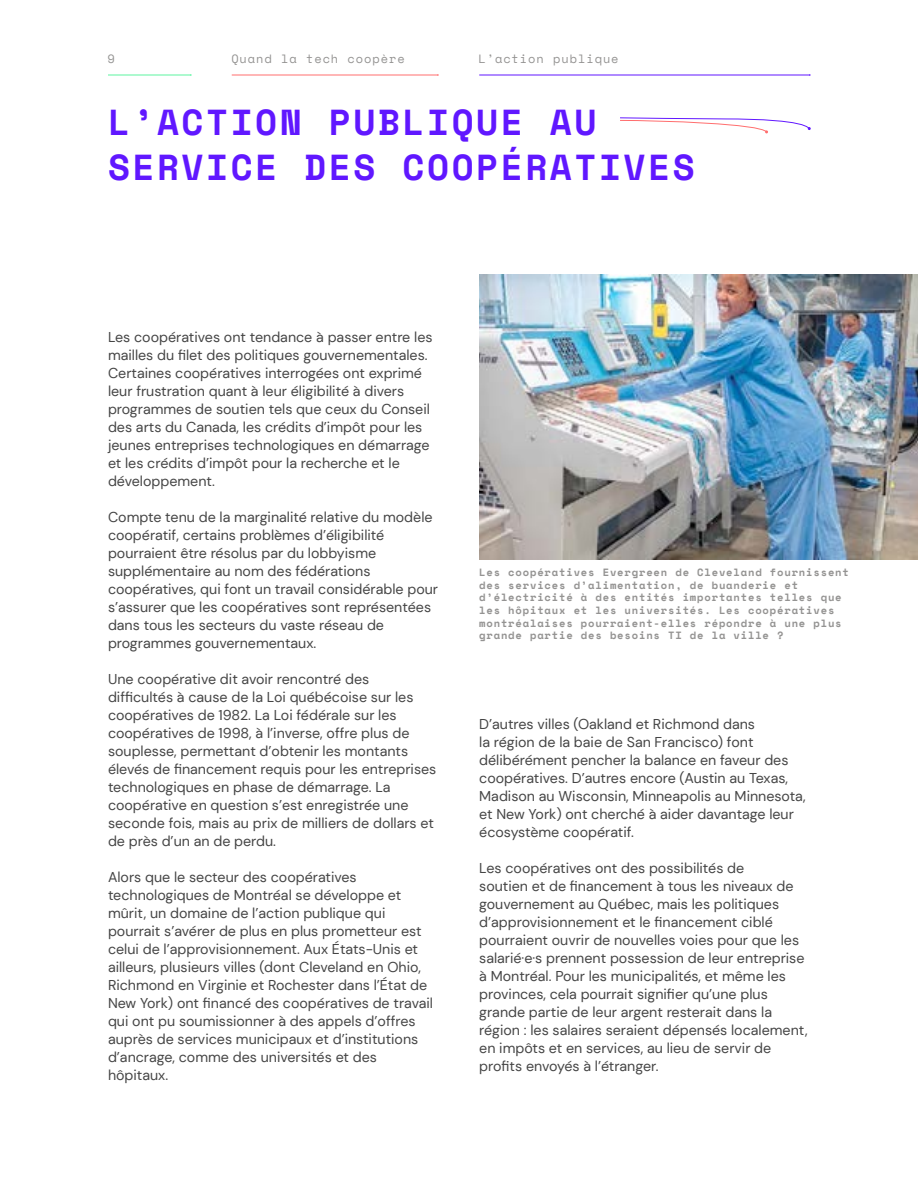
<style>
.page{position:relative;width:918px;height:1188px;background:#fff}
.page>*{position:absolute;margin:0;border:0;box-sizing:border-box;transform-origin:0 0}
.t1{font:700 36px/45px "Space Mono";letter-spacing:.07em;color:#6017ff}
.t2{font:14.25px/18px "DM Sans";color:#454545}
.t3{font:12px "Space Mono";letter-spacing:.08em;color:#949392}
.t4{font:700 10.5px/12.6px "Space Mono";letter-spacing:.08em;color:#949392}
</style>
<div class="page">
<hr style="left:108px;top:75px;width:83px;height:1px;background:#5cf5a1">
<hr style="left:232px;top:75px;width:206px;height:1px;background:#ff6e6e">
<hr style="left:479px;top:75px;width:331px;height:1px;background:#6017ff">
<img style="left:479px;top:274px;width:439px;height:285px">
<svg style="left:620px;top:117px;width:191px;height:16px"></svg>
<p class="t3" style="left:108px;top:50px;width:9px">9</p>
<p class="t3" style="left:231px;top:50px;width:175px">Quand la tech coopère</p>
<p class="t3" style="left:478px;top:50px;width:142px">L’action publique</p>
<h1 class="t1" style="left:108px;top:98px;width:588px">L’ACTION PUBLIQUE AU<br>SERVICE DES COOPÉRATIVES</h1>
<p class="t2" style="left:108px;top:328px;width:326px">Les coopératives ont tendance à passer entre les mailles du filet des politiques gouvernementales.<br>Certaines coopératives interrogées ont exprimé leur frustration quant à leur éligibilité à divers programmes de soutien tels que ceux du Conseil des arts du Canada, les crédits d’impôt pour les jeunes entreprises technologiques en démarrage et les crédits d’impôt pour la recherche et le développement.</p>
<p class="t2" style="left:108px;top:508px;width:332px">Compte tenu de la marginalité relative du modèle coopératif, certains problèmes d’éligibilité pourraient être résolus par du lobbyisme supplémentaire au nom des fédérations coopératives, qui font un travail considérable pour s’assurer que les coopératives sont représentées dans tous les secteurs du vaste réseau de programmes gouvernementaux.</p>
<p class="t2" style="left:108px;top:670px;width:330px">Une coopérative dit avoir rencontré des difficultés à cause de la Loi québécoise sur les coopératives de 1982. La Loi fédérale sur les coopératives de 1998, à l’inverse, offre plus de souplesse, permettant d’obtenir les montants élevés de financement requis pour les entreprises technologiques en phase de démarrage. La coopérative en question s’est enregistrée une seconde fois, mais au prix de milliers de dollars et de près d’un an de perdu.</p>
<p class="t2" style="left:108px;top:868px;width:327px">Alors que le secteur des coopératives technologiques de Montréal se développe et mûrit, un domaine de l’action publique qui pourrait s’avérer de plus en plus prometteur est celui de l’approvisionnement. Aux États-Unis et ailleurs, plusieurs villes (dont Cleveland en Ohio, Richmond en Virginie et Rochester dans l’État de New York) ont financé des coopératives de travail qui ont pu soumissionner à des appels d’offres auprès de services municipaux et d’institutions d’ancrage, comme des universités et des hôpitaux.</p>
<p class="t4" style="left:479px;top:566px;width:371px">Les coopératives Evergreen de Cleveland fournissent des services d’alimentation, de buanderie et d’électricité à des entités importantes telles que les hôpitaux et les universités. Les coopératives montréalaises pourraient-elles répondre à une plus grande partie des besoins TI de la ville ?</p>
<p class="t2" style="left:479px;top:715px;width:328px">D’autres villes (Oakland et Richmond dans<br>la région de la baie de San Francisco) font délibérément pencher la balance en faveur des coopératives. D’autres encore (Austin au Texas, Madison au Wisconsin, Minneapolis au Minnesota, et New York) ont cherché à aider davantage leur écosystème coopératif.</p>
<p class="t2" style="left:479px;top:859px;width:330px">Les coopératives ont des possibilités de<br>soutien et de financement à tous les niveaux de gouvernement au Québec, mais les politiques d’approvisionnement et le financement ciblé pourraient ouvrir de nouvelles voies pour que les salarié·e·s prennent possession de leur entreprise à Montréal. Pour les municipalités, et même les provinces, cela pourrait signifier qu’une plus grande partie de leur argent resterait dans la région : les salaires seraient dépensés localement, en impôts et en services, au lieu de servir de profits envoyés à l’étranger.</p>
</div>
